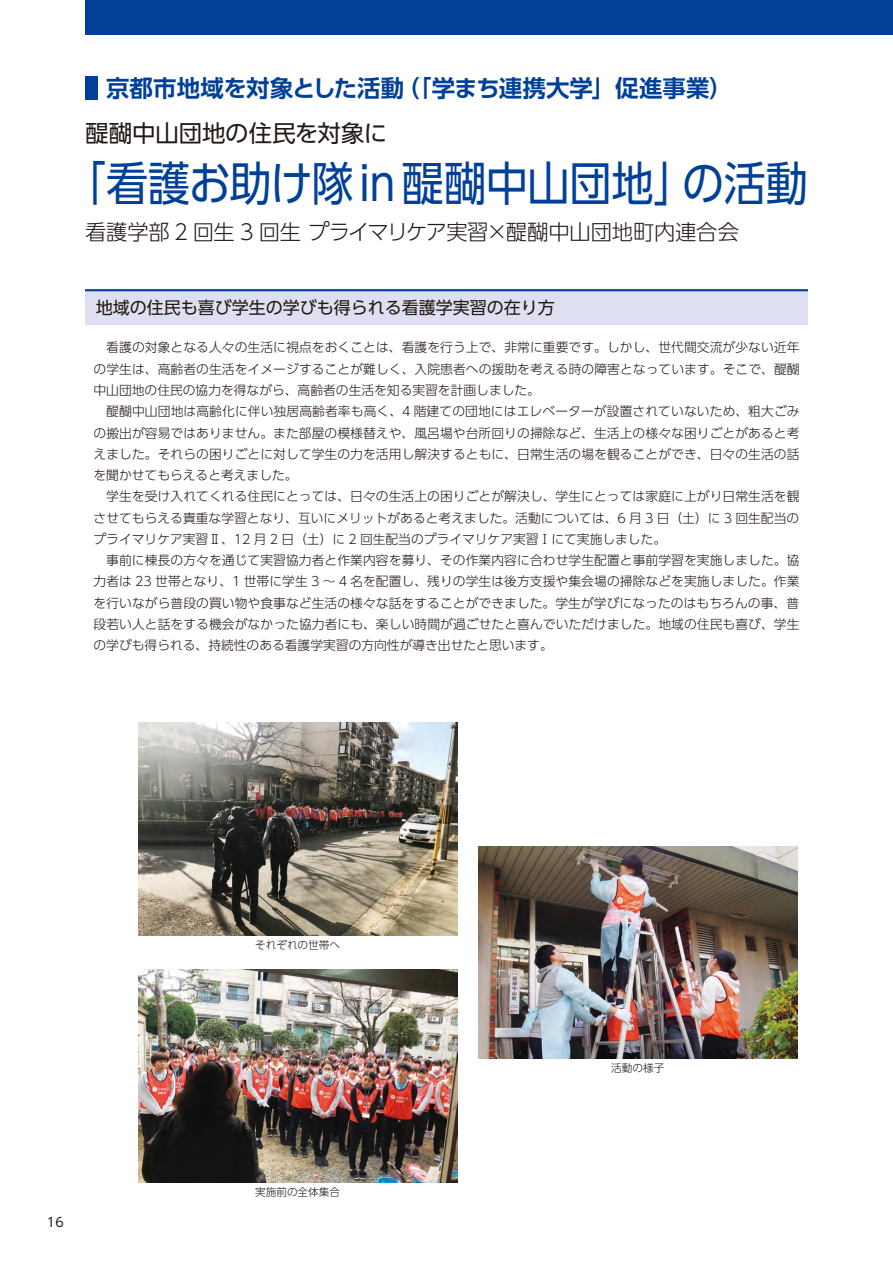
<style>
.page{position:relative;width:893px;height:1263px;background:#fff}
.page>*{position:absolute;margin:0;border:0;box-sizing:border-box;transform-origin:0 0}
.t1{font:46.8px "UD Shin Go Pr 6";letter-spacing:-.01em;color:#004098;scale:.9 1}
.t2{font:700 23.4px "UD Shin Go Pr 6 De";color:#004098}
.t3{font:23.4px "UD Shin Go Pr 6";color:#231916}
.t4{font:300 21.3px "UD Shin Go Pr 6";letter-spacing:-.015em;color:#231916}
.t5{font:16.95px "UD Shin Go Pr 6";color:#231916}
.t6{font:300 12.75px/21.3px "UD Shin Go Pr 6";color:#231916;text-align:justify}
.t7{font:12.75px "UD Shin Go Pr 6";color:#231916}
.t8{font:300 10.65px "UD Shin Go Pr 6";color:#231916}
</style>
<div class="page">
<div style="left:85px;top:77px;width:13px;height:23px;background:#004098"></div>
<div style="left:85px;top:290px;width:723px;height:34px;background:#dedff0"></div>
<hr style="left:85px;top:289px;width:723px;height:2px;background:#004098">
<div style="left:85px;top:0;width:808px;height:34px;background:#004098"></div>
<img style="left:138px;top:723px;width:319px;height:212px">
<img style="left:478px;top:846px;width:319px;height:213px">
<img style="left:138px;top:969px;width:319px;height:213px">
<h2 class="t2" style="left:106px;top:69px;width:628px">京都市地域を対象とした活動（「学まち連携大学」促進事業）</h2>
<h2 class="t3" style="left:85px;top:114px;width:304px">醍醐中山団地の住民を対象に</h2>
<h1 class="t1" style="left:64px;top:145px;width:828px">「看護お助け隊in醍醐中山団地」の活動</h1>
<h3 class="t4" style="left:85px;top:214px;width:655px">看護学部 2 回生 3 回生 プライマリケア実習×醍醐中山団地町内連合会</h3>
<h3 class="t5" style="left:96px;top:294px;width:461px">地域の住民も喜び学生の学びも得られる看護学実習の在り方</h3>
<p class="t6" style="left:94px;top:336px;width:708px;text-indent:13px">看護の対象となる人々の生活に視点をおくことは、看護を行う上で、非常に重要です。しかし、世代間交流が少ない近年の学生は、高齢者の生活をイメージすることが難しく、入院患者への援助を考える時の障害となっています。そこで、醍醐中山団地の住民の協力を得ながら、高齢者の生活を知る実習を計画しました。</p>
<p class="t6" style="left:94px;top:400px;width:708px;text-indent:13px">醍醐中山団地は高齢化に伴い独居高齢者率も高く、4 階建ての団地にはエレベーターが設置されていないため、粗大ごみの搬出が容易ではありません。また部屋の模様替えや、風呂場や台所回りの掃除など、生活上の様々な困りごとがあると考えました。それらの困りごとに対して学生の力を活用し解決するともに、日常生活の場を観ることができ、日々の生活の話を聞かせてもらえると考えました。</p>
<p class="t6" style="left:94px;top:485px;width:707px;text-indent:13px">学生を受け入れてくれる住民にとっては、日々の生活上の困りごとが解決し、学生にとっては家庭に上がり日常生活を観させてもらえる貴重な学習となり、互いにメリットがあると考えました。活動については、6 月 3 日（土）に 3 回生配当のプライマリケア実習Ⅱ、12 月 2 日（土）に 2 回生配当のプライマリケア実習Ⅰにて実施しました。</p>
<p class="t6" style="left:94px;top:549px;width:707px;text-indent:13px">事前に棟長の方々を通じて実習協力者と作業内容を募り、その作業内容に合わせ学生配置と事前学習を実施しました。協力者は 23 世帯となり、1 世帯に学生 3 ～ 4 名を配置し、残りの学生は後方支援や集会場の掃除などを実施しました。作業を行いながら普段の買い物や食事など生活の様々な話をすることができました。学生が学びになったのはもちろんの事、普段若い人と話をする機会がなかった協力者にも、楽しい時間が過ごせたと喜んでいただけました。地域の住民も喜び、学生の学びも得られる、持続性のある看護学実習の方向性が導き出せたと思います。</p>
<p class="t7" style="left:47px;top:1212px;width:18px">16</p>
<p class="t8" style="left:255px;top:936px;width:87px">それぞれの世帯へ</p>
<p class="t8" style="left:255px;top:1183px;width:87px">実施前の全体集合</p>
<p class="t8" style="left:611px;top:1060px;width:55px">活動の様子</p>
</div>
